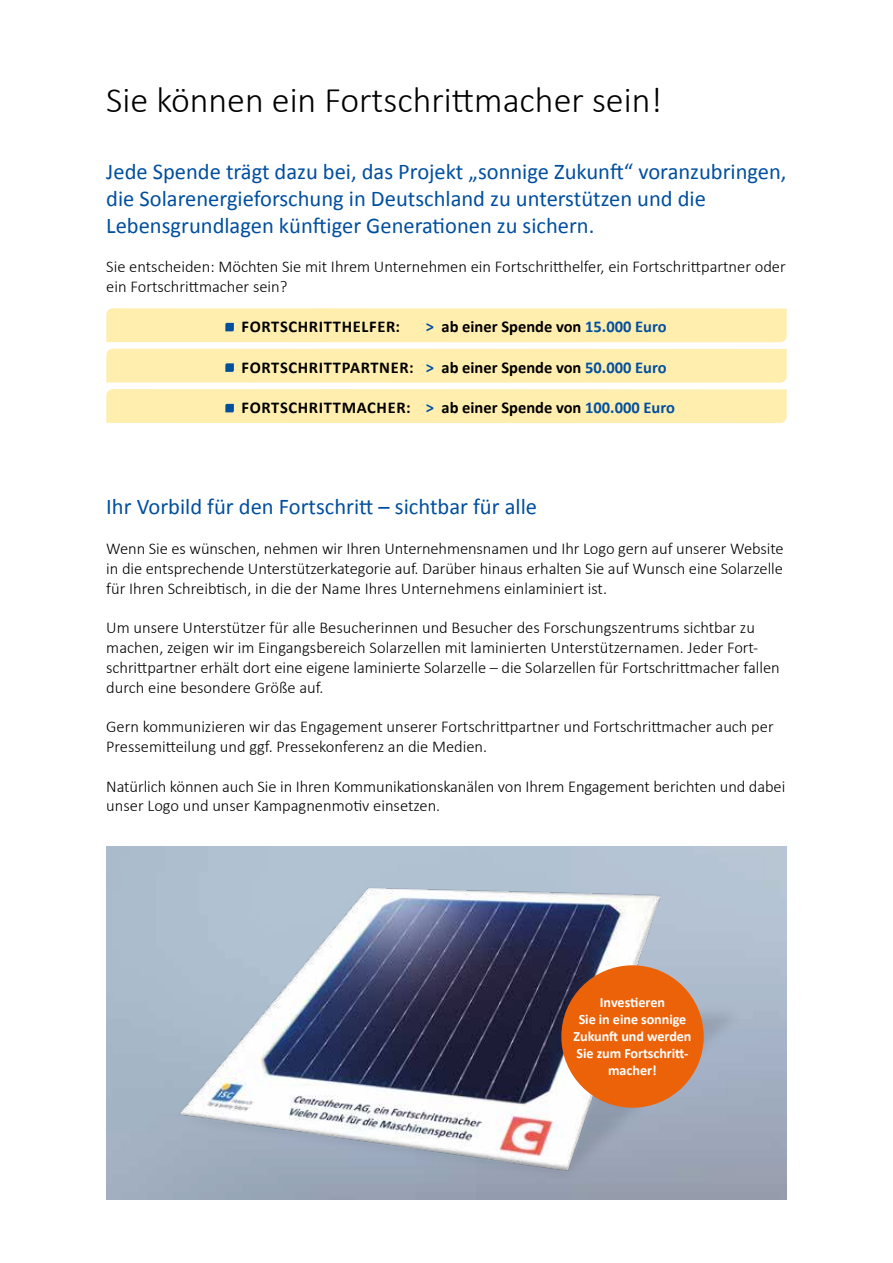
<style>
.page{position:relative;width:893px;height:1263px;background:#fff}
.page>*{position:absolute;margin:0;border:0;box-sizing:border-box;transform-origin:0 0}
.t1{font:300 36px "Calibri";color:#000}
.t2{font:22.5px/27px "Calibri";color:#004f9f}
.t3{font:300 16.5px/19.8px "Calibri";color:#000}
.t4{font:700 16.5px "Calibri";color:#000}
.t5{font:700 16.5px "Calibri";letter-spacing:.04em;color:#000}
.t6{font:700 14.1px/17px "Calibri";letter-spacing:-.005em;color:#fff;text-align:center}
.s1{color:#004f9f}
</style>
<div class="page">
<div style="left:106px;top:308px;width:681px;height:34px;background:#ffeeae"></div>
<div style="left:106px;top:349px;width:681px;height:34px;background:#ffeeae"></div>
<div style="left:106px;top:389px;width:681px;height:34px;background:#ffeeae"></div>
<img style="left:117px;top:846px;width:670px;height:353px">
<div style="left:561px;top:965px;width:143px;height:143px;background:#eb6209;border-radius:50%"></div>
<h1 class="t1" style="left:106px;top:78px;width:557px">Sie können ein Fortschrittmacher sein!</h1>
<h2 class="t2" style="left:106px;top:158px;width:682px">Jede Spende trägt dazu bei, das Projekt „sonnige Zukunft“ voranzubringen, die Solarenergieforschung in Deutschland zu unterstützen und die<br>Lebensgrundlagen künftiger Generationen zu sichern.</h2>
<p class="t3" style="left:106px;top:257px;width:681px">Sie entscheiden: Möchten Sie mit Ihrem Unternehmen ein Fortschritthelfer, ein Fortschrittpartner oder ein Fortschrittmacher sein?</p>
<p class="t5" style="left:242px;top:316px;width:160px">FORTSCHRITTHELFER:</p>
<p class="t4" style="left:426px;top:316px;width:242px"><span class="s1">&gt;</span> ab einer Spende von <span class="s1">15.000 Euro</span></p>
<p class="t4" style="left:242px;top:357px;width:426px">FORTSCHRITTPARTNER: <span class="s1">&gt;</span> ab einer Spende von <span class="s1">50.000 Euro</span></p>
<p class="t4" style="left:242px;top:397px;width:435px">FORTSCHRITTMACHER: <span class="s1">&gt;</span> ab einer Spende von <span class="s1">100.000 Euro</span></p>
<h2 class="t2" style="left:106px;top:493px;width:432px">Ihr Vorbild für den Fortschritt – sichtbar für alle</h2>
<p class="t3" style="left:106px;top:538px;width:679px;text-align:justify">Wenn Sie es wünschen, nehmen wir Ihren Unternehmensnamen und Ihr Logo gern auf unserer Website in die entsprechende Unterstützerkategorie auf. Darüber hinaus erhalten Sie auf Wunsch eine Solarzelle für Ihren Schreibtisch, in die der Name Ihres Unternehmens einlaminiert ist.</p>
<p class="t3" style="left:106px;top:618px;width:675px">Um unsere Unterstützer für alle Besucherinnen und Besucher des Forschungszentrums sichtbar zu machen, zeigen wir im Eingangsbereich Solarzellen mit laminierten Unterstützernamen. Jeder Fort&shy;schrittpartner erhält dort eine eigene laminierte Solarzelle – die Solarzellen für Fortschrittmacher fallen durch eine besondere Größe auf.</p>
<p class="t3" style="left:106px;top:717px;width:669px">Gern kommunizieren wir das Engagement unserer Fortschrittpartner und Fortschrittmacher auch per<br>Pressemitteilung und ggf. Pressekonferenz an die Medien.</p>
<p class="t3" style="left:106px;top:776px;width:681px">Natürlich können auch Sie in Ihren Kommunikationskanälen von Ihrem Engagement berichten und dabei unser Logo und unser Kampagnenmotiv einsetzen.</p>
<p class="t6" style="left:573px;top:993px;width:120px">Investieren<br>Sie in eine sonnige<br>Zukunft und werden<br>Sie zum Fortschritt&shy;macher!</p>
</div>
